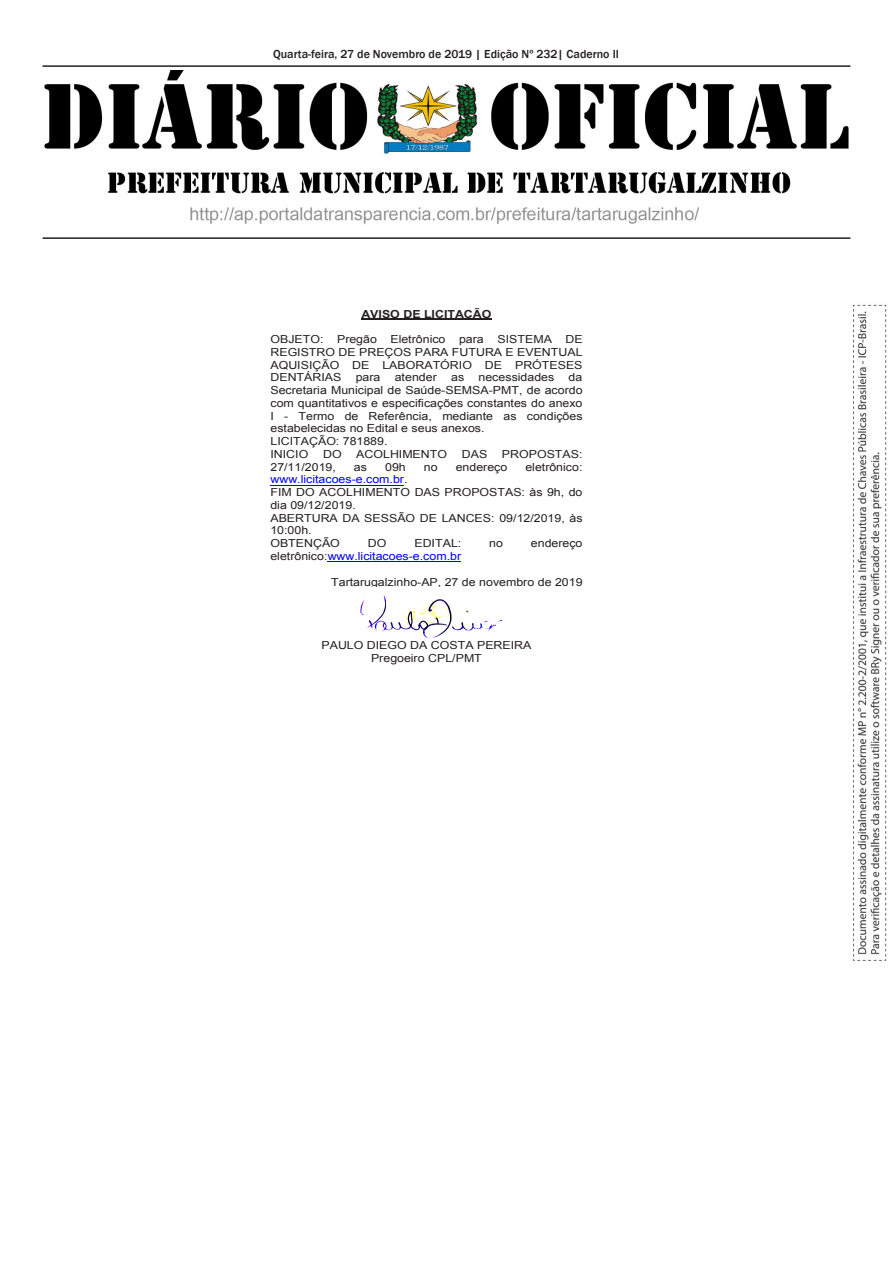
<style>
.page{position:relative;width:893px;height:1263px;background:#fff}
.page>*{position:absolute;margin:0;border:0;box-sizing:border-box;transform-origin:0 0}
.Rodap{font:500 12px "Franklin Gothic";color:#231f20}
.t1{font:11.1px/12.8px "Arial";color:#231f20;scale:1.12 1}
.t2{font:11.1px "Arial";color:#00f;scale:1.12 1}
.t3{font:700 11.1px "Arial";color:#231f20;scale:1.12 1}
.s1{color:#00f}
.s2{color:#231f20}
</style>
<div class="page">
<img style="left:44px;top:71px;width:805px;height:153px">
<hr style="left:43px;top:237px;width:807px;height:2px;background:#231f20">
<hr style="left:43px;top:65px;width:807px;height:2px;background:#231f20">
<hr style="left:361px;top:319px;width:131px;height:1px;background:#231f20">
<hr style="left:270px;top:485px;width:134px;height:1px;background:#00f">
<hr style="left:328px;top:561px;width:133px;height:1px;background:#00f">
<img style="left:360px;top:595px;width:143px;height:43px">
<img style="left:853px;top:304px;width:34px;height:657px">
<p class="Rodap" style="left:273px;top:47px;width:347px">Quarta-feira, 27 de Novembro de 2019 | Edição Nº 232| Caderno II</p>
<p class="t3" style="left:361px;top:306px;width:118px">AVISO DE LICITAÇÃO</p>
<p class="t1" style="left:270px;top:333px;width:280px;text-align:justify">OBJETO: Pregão Eletrônico para SISTEMA DE REGISTRO DE PREÇOS PARA FUTURA E EVENTUAL AQUISIÇÃO DE LABORATÓRIO DE PRÓTESES DENTÁRIAS</p>
<p class="t1" style="left:270px;top:371px;width:280px;text-indent:298px">da<br>Secretaria Municipal de Saúde-SEMSA-PMT, de acordo com quantitativos e especificações constantes do anexo<br>I - Termo de Referência, mediante as condições estabelecidas no Edital e seus anexos.<br>LICITAÇÃO: 781889.<br>INICIO</p>
<p class="t1" style="left:356px;top:371px;width:24px">para</p>
<p class="t1" style="left:395px;top:371px;width:39px">atender</p>
<p class="t1" style="left:451px;top:371px;width:13px">as</p>
<p class="t1" style="left:479px;top:371px;width:69px">necessidades</p>
<p class="t1" style="left:323px;top:448px;width:18px">DO</p>
<p class="t1" style="left:356px;top:448px;width:83px">ACOLHIMENTO</p>
<p class="t1" style="left:462px;top:448px;width:24px">DAS</p>
<p class="t1" style="left:502px;top:448px;width:73px">PROPOSTAS:</p>
<p class="t1" style="left:270px;top:460px;width:60px">27/11/2019,</p>
<p class="t1" style="left:354px;top:460px;width:13px">as</p>
<p class="t1" style="left:385px;top:460px;width:20px">09h</p>
<p class="t1" style="left:424px;top:460px;width:14px">no</p>
<p class="t1" style="left:456px;top:460px;width:48px">endereço</p>
<p class="t1" style="left:525px;top:460px;width:52px">eletrônico:</p>
<p class="t1" style="left:270px;top:473px;width:280px"><span class="s1">www.licitacoes-e.com.br</span>.<br>FIM DO ACOLHIMENTO DAS PROPOSTAS: às 9h, do dia 09/12/2019.<br>ABERTURA DA SESSÃO DE LANCES: 09/12/2019, às<br>10:00h.<br>OBTENÇÃO</p>
<p class="t1" style="left:368px;top:537px;width:18px">DO</p>
<p class="t1" style="left:414px;top:537px;width:43px">EDITAL:</p>
<p class="t1" style="left:489px;top:537px;width:14px">no</p>
<p class="t1" style="left:531px;top:537px;width:48px">endereço</p>
<p class="t2" style="left:270px;top:549px;width:172px"><span class="s2">eletrônico:</span>www.licitacoes-e.com.br</p>
<p class="t1" style="left:331px;top:575px;width:226px">Tartarugalzinho-AP, 27 de novembro de 2019</p>
<p class="t1" style="left:321px;top:639px;width:189px;text-align:center">PAULO DIEGO DA COSTA PEREIRA<br>Pregoeiro CPL/PMT</p>
</div>
